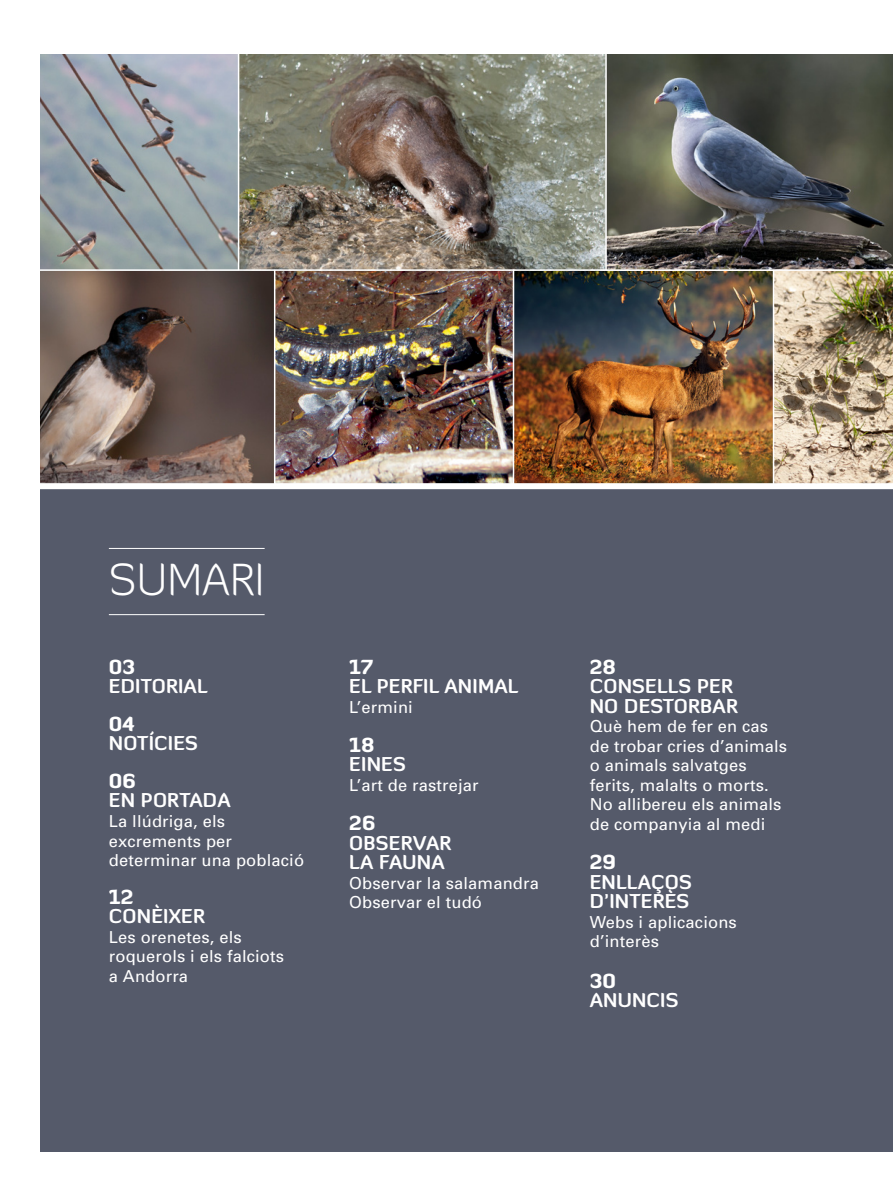
<style>
.page{position:relative;width:893px;height:1191px;background:#fff}
.page>*{position:absolute;margin:0;border:0;box-sizing:border-box;transform-origin:0 0}
.t1{font:300 45px "Diavlo";color:#fff}
.t2{font:700 19.5px/19.5px "Diavlo";letter-spacing:.01em;color:#fff}
.t3{font:16.5px/19.5px "Univers";letter-spacing:.01em;color:#fff}
.s1{font-weight:900}
</style>
<div class="page">
<img style="left:41px;top:54px;width:852px;height:429px">
<div style="left:41px;top:486px;width:852px;height:666px;background:#555a6a"></div>
<hr style="left:238px;top:49px;width:1px;height:221px;background:#fff">
<hr style="left:513px;top:270px;width:1px;height:216px;background:#fff">
<hr style="left:274px;top:270px;width:1px;height:216px;background:#fff">
<img style="left:607px;top:54px;width:286px;height:215px">
<hr style="left:605px;top:50px;width:2px;height:220px;background:#fff">
<hr style="left:773px;top:270px;width:1px;height:216px;background:#fff">
<hr style="left:109px;top:614px;width:156px;height:1px;background:#fff">
<hr style="left:109px;top:548px;width:156px;height:1px;background:#fff">
<div style="left:25px;top:483px;width:868px;height:6px;background:#fff"></div>
<hr style="left:33px;top:269px;width:860px;height:2px;background:#fff">
<p class="t1" style="left:109px;top:552px;width:157px">SUMARI</p>
<p class="t2" style="left:109px;top:657px;width:100px"><span class="s1">03<br></span>EDITORIAL</p>
<p class="t2" style="left:109px;top:714px;width:91px"><span class="s1">04<br></span>NOTÍCIES</p>
<p class="t2" style="left:109px;top:771px;width:123px"><span class="s1">06<br></span>EN PORTADA</p>
<p class="t3" style="left:109px;top:811px;width:197px">La llúdriga, els excrements per determinar una població</p>
<p class="t2" style="left:109px;top:886px;width:98px"><span class="s1">12<br></span>CONÈIXER</p>
<p class="t3" style="left:109px;top:926px;width:177px">Les orenetes, els roquerols i els falciots a Andorra</p>
<p class="t2" style="left:349px;top:657px;width:171px"><span class="s1">17<br></span>EL PERFIL ANIMAL</p>
<p class="t3" style="left:349px;top:697px;width:65px">L’ermini</p>
<p class="t2" style="left:349px;top:735px;width:58px"><span class="s1">18<br></span>EINES</p>
<p class="t3" style="left:349px;top:775px;width:131px">L’art de rastrejar</p>
<p class="t2" style="left:349px;top:813px;width:104px"><span class="s1">26<br></span>OBSERVAR<br>LA FAUNA</p>
<p class="t3" style="left:349px;top:872px;width:191px">Observar la salamandra<br>Observar el tudó</p>
<p class="t2" style="left:590px;top:657px;width:150px"><span class="s1">28<br></span>CONSELLS PER<br>NO DESTORBAR</p>
<p class="t3" style="left:590px;top:716px;width:199px">Què hem de fer en cas de trobar cries d’animals o animals salvatges ferits, malalts o morts.<br>No allibereu els animals de companyia al medi</p>
<p class="t2" style="left:590px;top:852px;width:104px"><span class="s1">29<br></span>EN LLAÇOS<br>D’INTERÈS</p>
<p class="t3" style="left:590px;top:911px;width:149px">Webs i aplicacions d’interès</p>
<p class="t2" style="left:590px;top:970px;width:90px"><span class="s1">30<br></span>ANUNCIS</p>
</div>
